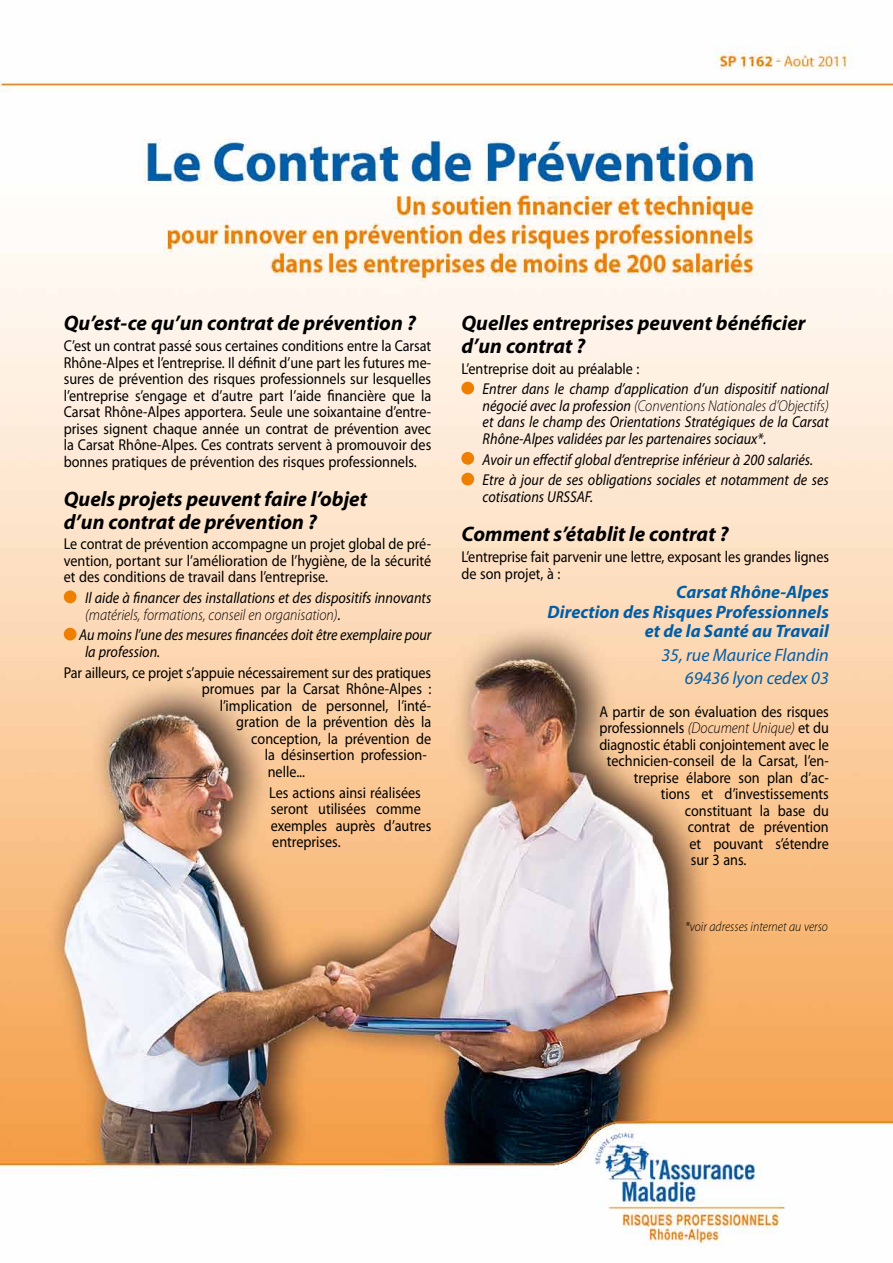
<style>
.page{position:relative;width:893px;height:1263px;background:#fff}
.page>*{position:absolute;margin:0;border:0;box-sizing:border-box;transform-origin:0 0}
.t1{font:italic 700 21px/22.5px "Myriad Pro";color:#000}
.t2{font:italic 700 18px/19.5px "Myriad Pro";color:#005ea8;text-align:right}
.t3{font:italic 18px/22.5px "Myriad Pro";color:#005ea8;text-align:right}
.t4{font:15.75px/16.5px "Myriad Pro";color:#000;text-align:justify;scale:.9 1}
.t5{font:italic 15.75px/16.5px "Myriad Pro";color:#000;scale:.9 1}
.t6{font:italic 300 13.5px "Myriad Pro";color:#000;scale:.9 1}
.s1{font-weight:300}
.s2{font-weight:300;font-style:italic}
</style>
<div class="page">
<img style="left:0;top:47px;width:893px;height:1199px">
<div style="left:64px;top:590px;width:13px;height:13px;background:#ee7f00;border-radius:50%"></div>
<div style="left:64px;top:628px;width:13px;height:12px;background:#ee7f00;border-radius:50%"></div>
<div style="left:461px;top:382px;width:13px;height:12px;background:#ee7f00;border-radius:50%"></div>
<div style="left:461px;top:452px;width:13px;height:13px;background:#ee7f00;border-radius:50%"></div>
<div style="left:461px;top:473px;width:13px;height:12px;background:#ee7f00;border-radius:50%"></div>
<h1 class="t1" style="left:64px;top:311px;width:354px">Qu’est-ce qu’un contrat de prévention ?</h1>
<p class="t4" style="left:64px;top:337px;width:410px">C’est un contrat passé sous certaines conditions entre la Carsat Rhône-Alpes et l’entreprise. Il définit d’une part les futures me&shy;sures de prévention des risques professionnels sur lesquelles l’entreprise s’engage et d’autre part l’aide financière que la Carsat Rhône-Alpes apportera. Seule une soixantaine d’entre&shy;prises signent chaque année un contrat de prévention avec la Carsat Rhône-Alpes. Ces contrats servent à promouvoir des bonnes pratiques de prévention des risques professionnels.</p>
<h1 class="t1" style="left:64px;top:487px;width:305px">Quels projets peuvent faire l’objet d’un contrat de prévention ?</h1>
<p class="t4" style="left:64px;top:536px;width:410px">Le contrat de prévention accompagne un projet global de pré&shy;vention, portant sur l’amélioration de l’hygiène, de la sécurité et des conditions de travail dans l’entreprise.</p>
<p class="t5" style="left:85px;top:589px;width:386px">Il aide à financer des installations et des dispositifs innovants <span class="s1">(matériels, formations, conseil en organisation)</span>.</p>
<p class="t5" style="left:85px;top:627px;width:386px;text-indent:-6px">Au moins l’une des mesures financées doit être exemplaire pour la profession.</p>
<p class="t4" style="left:64px;top:664px;width:410px">Par ailleurs, ce projet s’appuie nécessairement sur des pratiques</p>
<p class="t4" style="left:202px;top:680px;width:257px">promues par la Carsat Rhône-Alpes :</p>
<p class="t4" style="left:220px;top:697px;width:237px">l’implication de personnel, l’inté-</p>
<p class="t4" style="left:236px;top:713px;width:218px">gration de la prévention dès la</p>
<p class="t4" style="left:251px;top:730px;width:202px">conception, la prévention de</p>
<p class="t4" style="left:265px;top:746px;width:182px">la désinsertion profession-</p>
<p class="t4" style="left:268px;top:763px;width:43px">nelle...</p>
<p class="t4" style="left:269px;top:784px;width:181px;text-align:left">Les actions ainsi réalisées seront utilisées comme exemples auprès d’autres entreprises.</p>
<h1 class="t1" style="left:461px;top:311px;width:346px">Quelles entreprises peuvent bénéficier d’un contrat ?</h1>
<p class="t4" style="left:461px;top:360px;width:199px">L’entreprise doit au préalable :</p>
<p class="t5" style="left:483px;top:381px;width:386px;text-align:justify">Entrer dans le champ d’application d’un dispositif national négocié avec la profession <span class="s1">(Conventions Nationales d’Objectifs) </span>et dans le champ des Orientations Stratégiques de la Carsat Rhône-Alpes validées par les partenaires sociaux*.</p>
<p class="t5" style="left:483px;top:449px;width:386px;line-height:20.7px">Avoir un effectif global d’entreprise inférieur à 200 salariés.<br>Etre à jour de ses obligations sociales et notamment de ses</p>
<p class="t5" style="left:483px;top:488px;width:124px">cotisations URSSAF.</p>
<h1 class="t1" style="left:461px;top:522px;width:269px">Comment s’établit le contrat ?</h1>
<p class="t4" style="left:461px;top:548px;width:410px">L’entreprise fait parvenir une lettre, exposant les grandes lignes de son projet, à :</p>
<p class="t2" style="left:548px;top:582px;width:283px">Carsat Rhône-Alpes<br>Direction des Risques Professionnels et de la Santé au Travail</p>
<p class="t3" style="left:661px;top:643px;width:169px">35, rue Maurice Flandin<br>69436 lyon cedex 03</p>
<p class="t4" style="left:599px;top:703px;width:256px">A partir de son évaluation des risques</p>
<p class="t4" style="left:599px;top:719px;width:256px">professionnels <span class="s2">(Document Unique)</span> et du</p>
<p class="t4" style="left:599px;top:736px;width:257px">diagnostic établi conjointement avec le</p>
<p class="t4" style="left:607px;top:752px;width:248px">technicien-conseil de la Carsat, l’en-</p>
<p class="t4" style="left:634px;top:769px;width:218px">treprise élabore son plan d’ac-</p>
<p class="t4" style="left:661px;top:785px;width:188px">tions et d’investissements</p>
<p class="t4" style="left:685px;top:802px;width:162px">constituant la base du</p>
<p class="t4" style="left:688px;top:818px;width:158px">contrat de prévention</p>
<p class="t4" style="left:689px;top:835px;width:156px">et pouvant s’étendre</p>
<p class="t4" style="left:691px;top:851px;width:63px">sur 3 ans.</p>
<p class="t6" style="left:685px;top:919px;width:160px">*voir adresses internet au verso</p>
</div>
